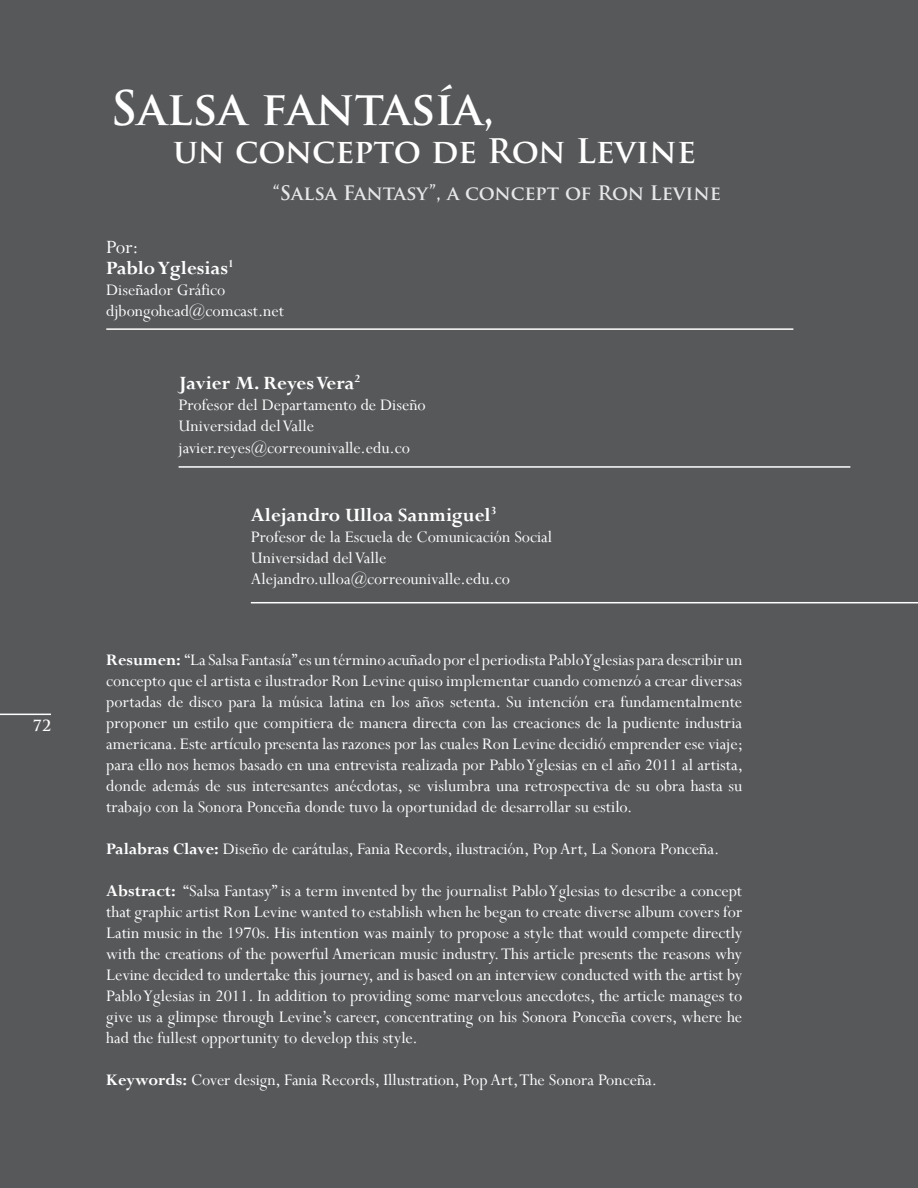
<style>
.page{position:relative;width:918px;height:1188px;background:#57585a}
.page>*{position:absolute;margin:0;border:0;box-sizing:border-box;transform-origin:0 0}
.t1{font:700 46.5px "Trajan Pro";color:#fff}
.t2{font:700 33px "Trajan Pro";color:#fff}
.t3{font:700 21px "Perpetua";color:#fff}
.t4{font:21px "Perpetua";color:#fff}
.t5{font:700 19.5px "Trajan Pro";color:#e6e7e9}
.t6{font:18px/21px "Perpetua";color:#fff;text-align:justify}
.cuerpos_de_textos{font:700 15px "Trajan Pro";color:#fff}
.s1{font-weight:700}
</style>
<div class="page">
<hr style="left:106px;top:328px;width:687px;height:2px;background:#fff">
<hr style="left:179px;top:466px;width:671px;height:2px;background:#fff">
<hr style="left:251px;top:602px;width:667px;height:1px;background:#fff">
<hr style="left:0;top:714px;width:51px;height:1px;background:#fff">
<p class="cuerpos_de_textos" style="left:33px;top:717px;width:20px">72</p>
<p class="t1" style="left:110px;top:79px;width:386px">Salsa fantasía,</p>
<p class="t2" style="left:173px;top:130px;width:525px">un concepto de Ron Levine</p>
<p class="t5" style="left:273px;top:181px;width:450px">“Salsa Fantasy”, a concept of Ron Levine</p>
<p class="t4" style="left:106px;top:234px;width:34px">Por:</p>
<p class="t3" style="left:106px;top:255px;width:129px">Pablo Yglesias<sup>1</sup></p>
<p class="t6" style="left:106px;top:279px;width:121px">Diseñador Gráfico</p>
<p class="t6" style="left:106px;top:300px;width:179px">djbongohead@comcast.net</p>
<p class="t3" style="left:179px;top:370px;width:183px">Javier M. Reyes Vera<sup>2</sup></p>
<p class="t6" style="left:179px;top:394px;width:249px">Profesor del Departamento de Diseño</p>
<p class="t6" style="left:179px;top:415px;width:137px">Universidad del Valle</p>
<p class="t6" style="left:179px;top:437px;width:233px">javier.reyes@correounivalle.edu.co</p>
<p class="t3" style="left:251px;top:502px;width:247px">Alejandro Ulloa Sanmiguel<sup>3</sup></p>
<p class="t6" style="left:251px;top:526px;width:303px">Profesor de la Escuela de Comunicación Social</p>
<p class="t6" style="left:251px;top:547px;width:137px">Universidad del Valle</p>
<p class="t6" style="left:251px;top:568px;width:261px">Alejandro.ulloa@correounivalle.edu.co</p>
<p class="t6" style="left:106px;top:649px;width:638px"><span class="s1">Resumen:</span> “La Salsa Fantasía” es un término acuñado por el periodista Pablo Yglesias para describir un concepto que el artista e ilustrador Ron Levine quiso implementar cuando comenzó a crear diversas portadas de disco para la música latina en los años setenta. Su intención era fundamentalmente proponer un estilo que compitiera de manera directa con las creaciones de la pudiente industria americana. Este artículo presenta las razones por las cuales Ron Levine decidió emprender ese viaje; para ello nos hemos basado en una entrevista realizada por Pablo Yglesias en el año 2011 al artista, donde además de sus interesantes anécdotas, se vislumbra una retrospectiva de su obra hasta su trabajo con la Sonora Ponceña donde tuvo la oportunidad de desarrollar su estilo.</p>
<p class="t6" style="left:106px;top:838px;width:615px"><span class="s1">Palabras Clave:</span> Diseño de carátulas, Fania Records, ilustración, Pop Art, La Sonora Ponceña.</p>
<p class="t6" style="left:106px;top:880px;width:637px"><span class="s1">Abstract:</span> “Salsa Fantasy” is a term invented by the journalist Pablo Yglesias to describe a concept that graphic artist Ron Levine wanted to establish when he began to create diverse album covers for Latin music in the 1970s. His intention was mainly to propose a style that would compete directly with the creations of the powerful American music industry. This article presents the reasons why Levine decided to undertake this journey, and is based on an interview conducted with the artist by Pablo Yglesias in 2011. In addition to providing some marvelous anecdotes, the article manages to give us a glimpse through Levine’s career, concentrating on his Sonora Ponceña covers, where he had the fullest opportunity to develop this style.</p>
<p class="t6" style="left:106px;top:1069px;width:552px"><span class="s1">Keywords:</span> Cover design, Fania Records, Illustration, Pop Art, The Sonora Ponceña.</p>
</div>
